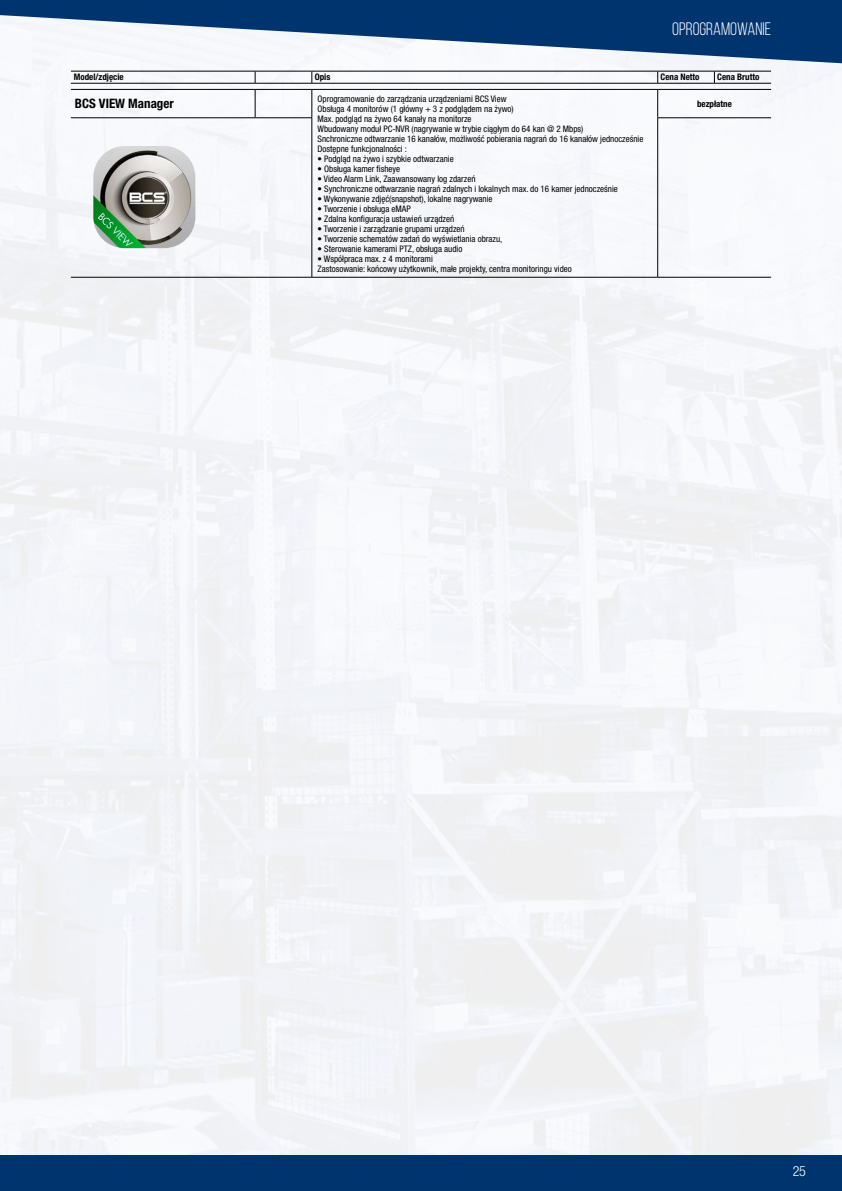
<style>
.page{position:relative;width:842px;height:1191px;background:#f2f5f9}
.page>*{position:absolute;margin:0;border:0;box-sizing:border-box;transform-origin:0 0}
.t1{font:18px "Bebas Neue";color:#fff}
.t2{font:300 condensed 14px "Helvetica Neue LT Pro";color:#fff}
.t3{font:700 condensed 13px "Helvetica Neue LT Pro";color:#000}
.t4{font:condensed 9px/10px "Helvetica Neue LT Pro";color:#000}
.t5{font:700 condensed 9px "Helvetica Neue LT Pro";color:#000}
</style>
<div class="page">
<svg style="left:0;top:0;width:842px;height:64px;fill:#00346f"></svg>
<div style="left:0;top:1155px;width:842px;height:36px;background:#00346f"></div>
<hr style="left:71px;top:71px;width:184px;height:1px;background:#000">
<hr style="left:71px;top:83px;width:184px;height:1px;background:#000">
<hr style="left:255px;top:71px;width:57px;height:1px;background:#000">
<svg style="left:255px;top:71px;width:1px;height:12px"></svg>
<hr style="left:255px;top:83px;width:57px;height:1px;background:#000">
<hr style="left:312px;top:71px;width:346px;height:1px;background:#000">
<svg style="left:312px;top:71px;width:1px;height:12px"></svg>
<hr style="left:658px;top:71px;width:56px;height:1px;background:#000">
<svg style="left:657px;top:71px;width:1px;height:12px"></svg>
<hr style="left:714px;top:71px;width:57px;height:1px;background:#000">
<svg style="left:714px;top:71px;width:1px;height:12px"></svg>
<hr style="left:312px;top:83px;width:346px;height:1px;background:#000">
<hr style="left:658px;top:83px;width:56px;height:1px;background:#000">
<hr style="left:714px;top:83px;width:57px;height:1px;background:#000">
<hr style="left:312px;top:118px;width:1px;height:159px;background:#000">
<hr style="left:312px;top:277px;width:346px;height:1px;background:#000">
<hr style="left:71px;top:89px;width:184px;height:1px;background:#000">
<hr style="left:255px;top:89px;width:57px;height:1px;background:#000">
<svg style="left:255px;top:90px;width:1px;height:27px"></svg>
<svg style="left:312px;top:90px;width:1px;height:27px"></svg>
<hr style="left:658px;top:89px;width:113px;height:1px;background:#000">
<svg style="left:657px;top:90px;width:1px;height:27px"></svg>
<hr style="left:657px;top:118px;width:1px;height:159px;background:#000">
<hr style="left:71px;top:277px;width:184px;height:1px;background:#000">
<hr style="left:255px;top:277px;width:57px;height:1px;background:#000">
<hr style="left:71px;top:117px;width:184px;height:1px;background:#000">
<hr style="left:255px;top:117px;width:57px;height:1px;background:#000">
<hr style="left:657px;top:117px;width:114px;height:1px;background:#000">
<hr style="left:658px;top:277px;width:113px;height:1px;background:#000">
<hr style="left:312px;top:89px;width:346px;height:1px;background:#000">
<img style="left:93px;top:146px;width:102px;height:102px">
<h1 class="t1" style="left:672px;top:19px;width:100px">OPROGRAMOWANIE</h1>
<p class="t5" style="left:74px;top:72px;width:51px">Model/zdjęcie</p>
<p class="t5" style="left:315px;top:72px;width:17px">Opis</p>
<p class="t5" style="left:660px;top:72px;width:40px">Cena Netto</p>
<p class="t5" style="left:717px;top:72px;width:44px">Cena Brutto</p>
<h3 class="t3" style="left:75px;top:96px;width:100px">BCS VIEW Manager</h3>
<p class="t4" style="left:317px;top:93px;width:327px">Oprogramowanie do zarządzania urządzeniami BCS View<br>Obsługa 4 monitorów (1 główny + 3 z podglądem na żywo)<br>Max. podgląd na żywo 64 kanały na monitorze<br>Wbudowany moduł PC-NVR (nagrywanie w trybie ciągłym do 64 kan @ 2 Mbps)<br>Snchroniczne odtwarzanie 16 kanałów, możliwość pobierania nagrań do 16 kanałów jednocześnie Dostępne funkcjonalności :</p>
<p class="t4" style="left:317px;top:153px;width:138px">• Podgląd na żywo i szybkie odtwarzanie</p>
<p class="t4" style="left:317px;top:163px;width:84px">• Obsługa kamer fisheye</p>
<p class="t4" style="left:317px;top:173px;width:159px">• Video Alarm Link, Zaawansowany log zdarzeń</p>
<p class="t4" style="left:317px;top:183px;width:302px">• Synchroniczne odtwarzanie nagrań zdalnych i lokalnych max. do 16 kamer jednocześnie</p>
<p class="t4" style="left:317px;top:193px;width:176px">• Wykonywanie zdjęć(snapshot), lokalne nagrywanie</p>
<p class="t4" style="left:317px;top:203px;width:95px">• Tworzenie i obsługa eMAP</p>
<p class="t4" style="left:317px;top:213px;width:138px">• Zdalna konfiguracja ustawień urządzeń</p>
<p class="t4" style="left:317px;top:223px;width:149px">• Tworzenie i zarządzanie grupami urządzeń</p>
<p class="t4" style="left:317px;top:233px;width:186px">• Tworzenie schematów zadań do wyświetlania obrazu,</p>
<p class="t4" style="left:317px;top:243px;width:146px">• Sterowanie kamerami PTZ, obsługa audio</p>
<p class="t4" style="left:317px;top:253px;width:256px">• Współpraca max. z 4 monitorami<br>Zastosowanie: końcowy użytkownik, małe projekty, centra monitoringu video</p>
<p class="t5" style="left:697px;top:98px;width:36px">bezpłatne</p>
<h2 class="t2" style="left:793px;top:1163px;width:15px">25</h2>
</div>
